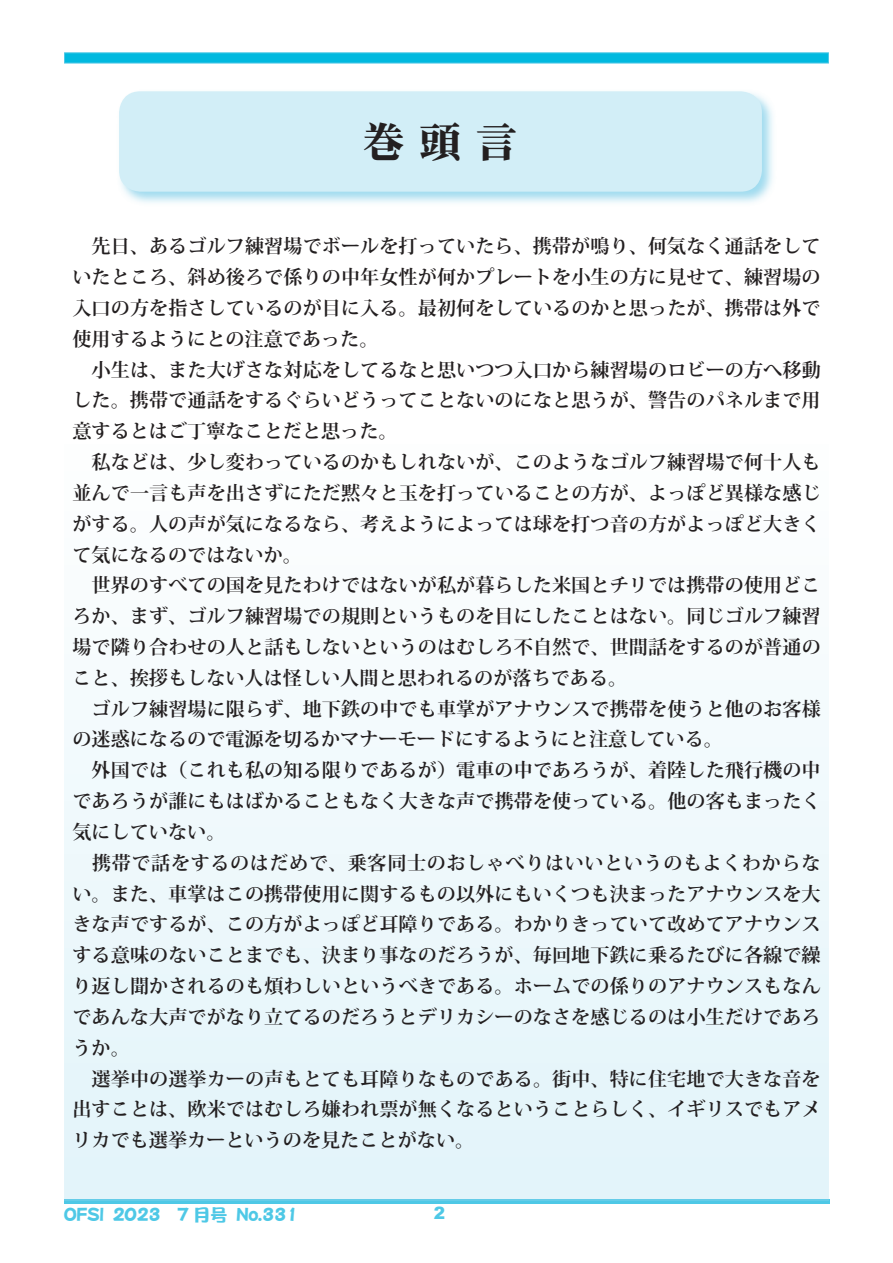
<style>
.page{position:relative;width:893px;height:1263px;background:#fff}
.page>*{position:absolute;margin:0;border:0;box-sizing:border-box;transform-origin:0 0}
.t1{font:42.15px "DFHS Mincho W9 WINP RKSJ H";color:#231f20}
.t2{font:700 19.2px/30.8px "Koz Min Pro";letter-spacing:.005em;color:#231f20}
.t3{font:16.95px "DFPOP1 W12 WING RKSJ H";color:#4ec8e6}
.t4{font:900 16.95px "Arial";color:#4ec8e6}
</style>
<div class="page">
<hr style="left:64px;top:1199px;width:765px;height:4px;background:#4ec8e6">
<svg style="left:64px;top:680px;width:765px;height:519px"></svg>
<hr style="left:64px;top:1199px;width:765px;height:2px;background:#65cce8">
<img style="left:119px;top:91px;width:654px;height:112px">
<div style="left:119px;top:91px;width:643px;height:101px;background:#d2eef7;border-radius:21px"></div>
<div style="left:64px;top:53px;width:765px;height:10px;background:#00b9df;border:1px solid #4ec8e6"></div>
<h1 class="t1" style="left:362px;top:120px;width:157px">巻 頭 言</h1>
<p class="t2" style="left:72px;top:230px;width:750px">　先日、あるゴルフ練習場でボールを打っていたら、携帯が鳴り、何気なく通話をしていたところ、斜め後ろで係りの中年女性が何かプレートを小生の方に見せて、練習場の入口の方を指さしているのが目に入る。最初何をしているのかと思ったが、携帯は外で使用するようにとの注意であった。<br>　小生は、また大げさな対応をしてるなと思いつつ入口から練習場のロビーの方へ移動した。携帯で通話をするぐらいどうってことないのになと思うが、警告のパネルまで用意するとはご丁寧なことだと思った。<br>　私などは、少し変わっているのかもしれないが、このようなゴルフ練習場で何十人も並んで一言も声を出さずにただ黙々と玉を打っていることの方が、よっぽど異様な感じがする。人の声が気になるなら、考えようによっては球を打つ音の方がよっぽど大きくて気になるのではないか。<br>　世界のすべての国を見たわけではないが私が暮らした米国とチリでは携帯の使用どころか、まず、ゴルフ練習場での規則というものを目にしたことはない。同じゴルフ練習場で隣り合わせの人と話もしないというのはむしろ不自然で、世間話をするのが普通のこと、挨拶もしない人は怪しい人間と思われるのが落ちである。<br>　ゴルフ練習場に限らず、地下鉄の中でも車掌がアナウンスで携帯を使うと他のお客様の迷惑になるので電源を切るかマナーモードにするようにと注意している。<br>　外国では（これも私の知る限りであるが）電車の中であろうが、着陸した飛行機の中であろうが誰にもはばかることもなく大きな声で携帯を使っている。他の客もまったく気にしていない。<br>　携帯で話をするのはだめで、乗客同士のおしゃべりはいいというのもよくわからない。また、車掌はこの携帯使用に関するもの以外にもいくつも決まったアナウンスを大きな声でするが、この方がよっぽど耳障りである。わかりきっていて改めてアナウンスする意味のないことまでも、決まり事なのだろうが、毎回地下鉄に乗るたびに各線で繰り返し聞かされるのも煩わしいというべきである。ホームでの係りのアナウンスもなんであんな大声でがなり立てるのだろうとデリカシーのなさを感じるのは小生だけであろうか。<br>　選挙中の選挙カーの声もとても耳障りなものである。街中、特に住宅地で大きな音を出すことは、欧米ではむしろ嫌われ票が無くなるということらしく、イギリスでもアメリカでも選挙カーというのを見たことがない。</p>
<p class="t3" style="left:64px;top:1206px;width:236px">OFSI　2023 7 月号　No.331</p>
<p class="t4" style="left:434px;top:1201px;width:13px">2</p>
</div>
